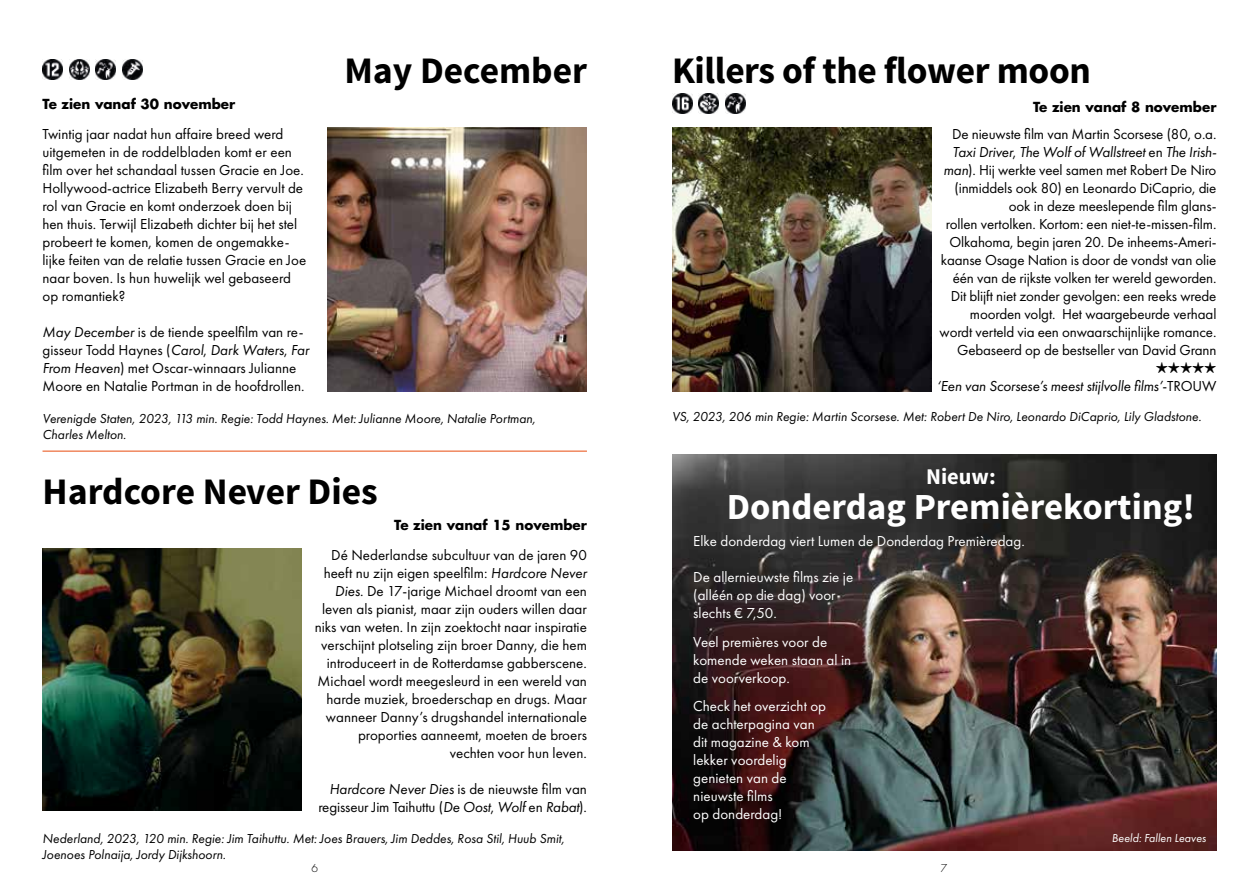
<style>
.page{position:relative;width:1259px;height:893px;background:#fff}
.page>*{position:absolute;margin:0;border:0;box-sizing:border-box;transform-origin:0 0}
.t1{font:700 37.5px "Source Sans Pro";letter-spacing:-.01em;color:#000}
.t2{font:700 36.75px "Source Sans Pro";color:#fff}
.t3{font:700 22.5px "Source Sans Pro";color:#fff}
.t4{font:15px/18px "Futura PT";color:#000;text-align:right}
.t5{font:15px/18px "Futura PT";color:#fff}
.t6{font:italic 15px "Futura PT";letter-spacing:-.01em;color:#000}
.t7{font:15px "Monotype Sorts";letter-spacing:-.01em;color:#000}
.t8{font:italic 13.5px/16.5px "Futura PT";color:#000}
.t9{font:700 13.5px "Futura Std";color:#000}
.t10{font:italic 12px "Futura PT";color:#fff}
.t11{font:300 12px "Futura PT";color:#000}
.s1{font-style:italic}
.s2{font-style:normal}
</style>
<div class="page">
<img style="left:672px;top:455px;width:544px;height:395px">
<img style="left:672px;top:128px;width:259px;height:263px">
<img style="left:672px;top:94px;width:20px;height:20px">
<img style="left:725px;top:94px;width:20px;height:20px">
<img style="left:699px;top:94px;width:20px;height:20px">
<img style="left:69px;top:60px;width:20px;height:20px">
<img style="left:96px;top:60px;width:20px;height:20px">
<img style="left:43px;top:60px;width:20px;height:20px">
<img style="left:43px;top:549px;width:259px;height:261px">
<img style="left:327px;top:128px;width:260px;height:263px">
<hr style="left:43px;top:451px;width:544px;height:1px;background:#e84b0f">
<img style="left:122px;top:60px;width:20px;height:20px">
<p class="t9" style="left:43px;top:95px;width:194px">Te zien vanaf 30 november</p>
<p class="t4" style="left:43px;top:125px;width:265px;text-align:left">Twintig jaar nadat hun affaire breed werd uitgemeten in de roddelbladen komt er een film over het schandaal tussen Gracie en Joe.<br>Hollywood-actrice Elizabeth Berry vervult de rol van Gracie en komt onderzoek doen bij hen thuis. Terwijl Elizabeth dichter bij het stel probeert te komen, komen de ongemakke&shy;lijke feiten van de relatie tussen Gracie en Joe naar boven. Is hun huwelijk wel gebaseerd op romantiek?</p>
<p class="t4" style="left:43px;top:323px;width:268px;text-align:left"><span class="s1">May December</span> is de tiende speelfilm van re&shy;gisseur Todd Haynes (<span class="s1">Carol</span>, <span class="s1">Dark Waters</span>, <span class="s1">Far From Heaven</span>) met Oscar-winnaars Julianne Moore en Natalie Portman in de hoofdrollen.</p>
<h1 class="t1" style="left:344px;top:47px;width:244px">May December</h1>
<p class="t8" style="left:43px;top:410px;width:494px">Verenigde Staten, 2023, 113 min. Regie: Todd Haynes. Met: Julianne Moore, Natalie Portman,<br>Charles Melton.</p>
<h1 class="t1" style="left:43px;top:468px;width:337px">Hardcore Never Dies</h1>
<p class="t9" style="left:394px;top:516px;width:194px">Te zien vanaf 15 november</p>
<p class="t4" style="left:315px;top:546px;width:274px">Dé Nederlandse subcultuur van de jaren 90 heeft nu zijn eigen speelfilm: <span class="s1">Hardcore Never Dies</span>. De 17-jarige Michael droomt van een leven als pianist, maar zijn ouders willen daar niks van weten. In zijn zoektocht naar inspiratie verschijnt plotseling zijn broer Danny, die hem introduceert in de Rotterdamse gabberscene.<br>Michael wordt meegesleurd in een wereld van harde muziek, broederschap en drugs. Maar wanneer Danny’s drugshandel internationale proporties aanneemt, moeten de broers vechten voor hun leven.</p>
<p class="t4" style="left:318px;top:780px;width:270px"><span class="s1">Hardcore Never Dies</span> is de nieuwste film van regisseur Jim Taihuttu (<span class="s1">De Oost</span>, <span class="s1">Wolf</span> en <span class="s1">Rabat</span>).</p>
<h1 class="t1" style="left:672px;top:47px;width:420px">Killers of the flower moon</h1>
<p class="t9" style="left:1033px;top:98px;width:185px">Te zien vanaf 8 november</p>
<p class="t4" style="left:939px;top:125px;width:278px">De nieuwste film van Martin Scorsese (80, o.a.<br><span class="s1">Taxi Driver</span>, <span class="s1">The Wolf of Wallstreet</span> en <span class="s1">The Irish&shy;man</span>). Hij werkte veel samen met Robert De Niro (inmiddels ook 80) en Leonardo DiCaprio, die ook in deze meeslepende film glans-<br>rollen vertolken. Kortom: een niet-te-missen-film.<br>Olkahoma, begin jaren 20. De inheems-Ameri&shy;kaanse Osage Nation is door de vondst van olie één van de rijkste volken ter wereld geworden.<br>Dit blijft niet zonder gevolgen: een reeks wrede moorden volgt. Het waargebeurde verhaal wordt verteld via een onwaarschijnlijke romance.<br>Gebaseerd op de bestseller van David Grann</p>
<p class="t7" style="left:1155px;top:361px;width:62px">HHHHH</p>
<p class="t6" style="left:937px;top:377px;width:281px">‘Een van Scorsese’s meest stijlvolle films’<span class="s2">-TROUW</span></p>
<p class="t8" style="left:672px;top:408px;width:531px">VS, 2023, 206 min Regie: Martin Scorsese. Met: Robert De Niro, Leonardo DiCaprio, Lily Gladstone.</p>
<h3 class="t3" style="left:926px;top:462px;width:71px">Nieuw:</h3>
<h2 class="t2" style="left:727px;top:483px;width:469px">Donderdag Premièrekorting!</h2>
<p class="t5" style="left:693px;top:532px;width:333px">Elke donderdag viert Lumen de Donderdag Premièredag.</p>
<p class="t5" style="left:693px;top:568px;width:161px">De allernieuwste films zie je (alléén op die dag) voor slechts € 7,50.</p>
<p class="t5" style="left:693px;top:633px;width:159px">Veel premières voor de komende weken staan al in de voorverkoop.</p>
<p class="t5" style="left:693px;top:697px;width:134px">Check het overzicht op de achterpagina van dit magazine &amp; kom lekker voordelig genieten van de nieuwste films<br>op donderdag!</p>
<p class="t8" style="left:43px;top:830px;width:523px">Nederland, 2023, 120 min. Regie: Jim Taihuttu. Met: Joes Brauers, Jim Deddes, Rosa Stil, Huub Smit,<br>Joenoes Polnaija, Jordy Dijkshoorn.</p>
<p class="t11" style="left:311px;top:862px;width:8px">6</p>
<p class="t11" style="left:941px;top:862px;width:8px">7</p>
<p class="t10" style="left:1112px;top:831px;width:96px">Beeld: Fallen Leaves</p>
</div>
